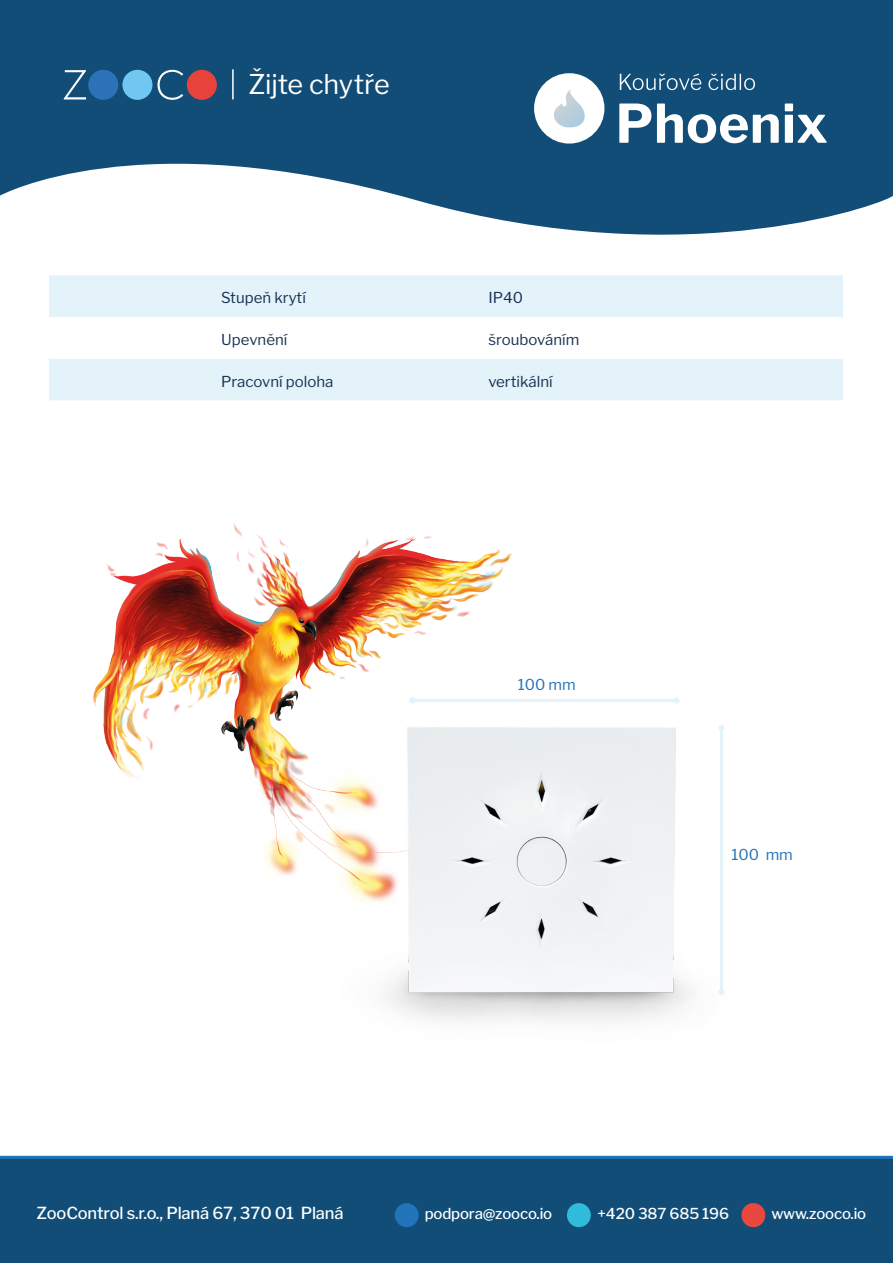
<style>
.page{position:relative;width:893px;height:1263px;background:#fff}
.page>*{position:absolute;margin:0;border:0;box-sizing:border-box;transform-origin:0 0}
.nadpis{font:27px "Libre Franklin";letter-spacing:-.005em;color:#fff}
.nadpis-2{font:500 16.5px "Libre Franklin";letter-spacing:-.01em;color:#fff}
.t1{font:15px "Libre Franklin";color:#193254}
.nadpis-3{font:500 15px "Libre Franklin";letter-spacing:-.01em;color:#fff}
.t2{font:15px "Libre Franklin";color:#2173ba}
</style>
<div class="page">
<img style="left:93px;top:522px;width:419px;height:354px">
<hr style="left:413px;top:699px;width:260px;height:3px;background:#e3f3f9">
<svg style="left:673px;top:697px;width:6px;height:6px"></svg>
<svg style="left:409px;top:697px;width:6px;height:6px"></svg>
<svg style="left:49px;top:279px;width:794px;height:121px;fill:#e3f3f9"></svg>
<svg style="left:0;top:0;width:893px;height:279px;fill:#114d77"></svg>
<svg style="left:64px;top:70px;width:22px;height:29px"></svg>
<svg style="left:157px;top:70px;width:26px;height:30px"></svg>
<div style="left:88px;top:70px;width:30px;height:30px;background:#2b72b9;border-radius:50%"></div>
<div style="left:122px;top:70px;width:30px;height:30px;background:#70c7f1;border-radius:50%"></div>
<div style="left:187px;top:70px;width:30px;height:30px;background:#e8433b;border-radius:50%"></div>
<hr style="left:232px;top:70px;width:2px;height:29px;background:#fff">
<div style="left:534px;top:73px;width:70px;height:71px;background:#fff;border-radius:50%"></div>
<svg style="left:554px;top:90px;width:31px;height:38px"></svg>
<svg style="left:620px;top:74px;width:81px;height:16px"></svg>
<svg style="left:708px;top:74px;width:47px;height:16px"></svg>
<svg style="left:619px;top:104px;width:32px;height:39px"></svg>
<svg style="left:657px;top:104px;width:122px;height:39px"></svg>
<svg style="left:785px;top:104px;width:42px;height:39px"></svg>
<div style="left:0;top:1159px;width:893px;height:104px;background:#114d77"></div>
<hr style="left:0;top:1156px;width:893px;height:3px;background:#2173ba">
<div style="left:395px;top:1203px;width:24px;height:24px;background:#2173ba;border-radius:50%"></div>
<div style="left:567px;top:1203px;width:24px;height:24px;background:#2fbbd9;border-radius:50%"></div>
<div style="left:741px;top:1203px;width:24px;height:24px;background:#e9483f;border-radius:50%"></div>
<img style="left:308px;top:703px;width:417px;height:318px">
<p class="nadpis" style="left:248px;top:68px;width:143px">Žijte chytře</p>
<p class="t1" style="left:221px;top:289px;width:86px">Stupeň krytí</p>
<p class="t1" style="left:488px;top:289px;width:36px">IP40</p>
<p class="t1" style="left:221px;top:331px;width:68px">Upevnění</p>
<p class="t1" style="left:488px;top:331px;width:92px">šroubováním</p>
<p class="t1" style="left:221px;top:372px;width:114px">Pracovní poloha</p>
<p class="t1" style="left:488px;top:372px;width:66px">vertikální</p>
<p class="t2" style="left:518px;top:675px;width:60px">100 mm</p>
<p class="t2" style="left:732px;top:845px;width:63px">100 mm</p>
<p class="nadpis-2" style="left:36px;top:1203px;width:309px">ZooControl s.r.o., Planá 67, 370 01 Planá</p>
<p class="nadpis-3" style="left:425px;top:1205px;width:129px">podpora@zooco.io</p>
<p class="nadpis-3" style="left:598px;top:1205px;width:133px">+420 387 685 196</p>
<p class="nadpis-3" style="left:771px;top:1205px;width:96px">www.zooco.io</p>
</div>
